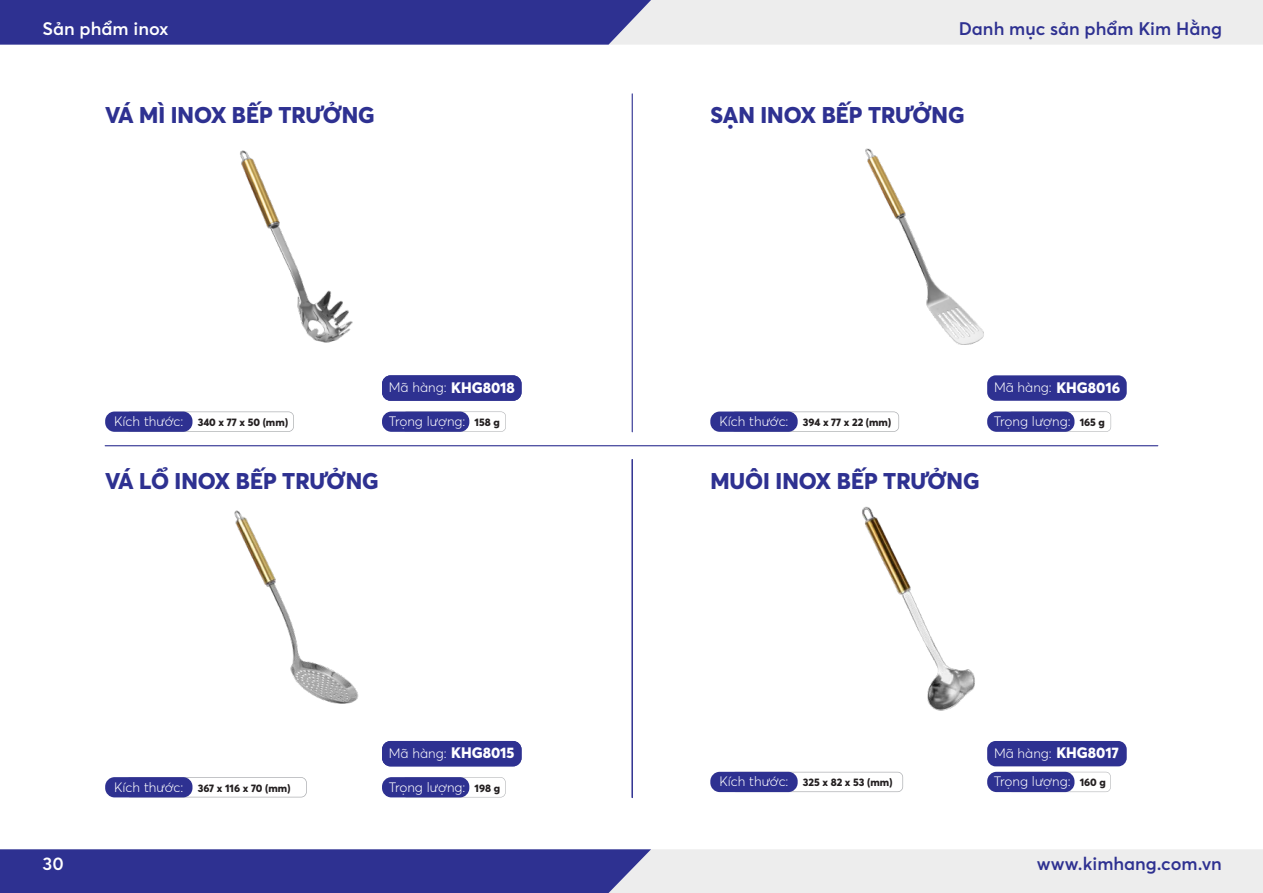
<style>
.page{position:relative;width:1263px;height:893px;background:#fff}
.page>*{position:absolute;margin:0;border:0;box-sizing:border-box;transform-origin:0 0}
.t1{font:800 22.5px "Averta";color:#2e3191}
.t2{font:600 18px "Averta";color:#2e3191}
.t3{font:600 18px "Averta";color:#fff}
.t4{font:800 15px "Averta";color:#fff}
.t5{font:300 13.5px "Averta";color:#fff}
.t6{font:800 10.8px "Averta";color:#231f20}
.s1{font-weight:800;font-size:15px}
.s2{font-weight:300;font-size:13.5px;color:#fff}
.s3{font-weight:800;font-size:10.8px;color:#231f20}
</style>
<div class="page">
<img style="left:234px;top:510px;width:125px;height:194px">
<img style="left:862px;top:506px;width:113px;height:205px">
<img style="left:240px;top:150px;width:113px;height:193px">
<img style="left:865px;top:148px;width:119px;height:197px">
<hr style="left:632px;top:94px;width:1px;height:338px;background:#2e3191">
<hr style="left:632px;top:460px;width:1px;height:338px;background:#2e3191">
<hr style="left:105px;top:445px;width:1053px;height:1px;background:#2e3191">
<div style="left:382px;top:375px;width:139px;height:26px;background:#2e3191;border-radius:9px"></div>
<svg style="left:0;top:0;width:1263px;height:45px;background:#8e90bf"></svg>
<svg style="left:0;top:849px;width:1263px;height:44px;background:#8e8fbf"></svg>
<div style="left:987px;top:375px;width:140px;height:26px;background:#2e3191;border-radius:9px"></div>
<hr style="left:632px;top:459px;width:1px;height:338px;background:#2e3191">
<div style="left:382px;top:741px;width:139px;height:25px;background:#2e3191;border-radius:9px"></div>
<div style="left:987px;top:741px;width:140px;height:25px;background:#2e3191;border-radius:9px"></div>
<svg style="left:463px;top:411px;width:43px;height:21px"></svg>
<div style="left:382px;top:411px;width:87px;height:21px;background:#2e3191;border-radius:9px"></div>
<svg style="left:186px;top:411px;width:108px;height:21px"></svg>
<div style="left:105px;top:411px;width:87px;height:21px;background:#2e3191;border-radius:9px"></div>
<svg style="left:1068px;top:411px;width:43px;height:21px"></svg>
<div style="left:987px;top:411px;width:87px;height:21px;background:#2e3191;border-radius:9px"></div>
<svg style="left:792px;top:411px;width:107px;height:21px"></svg>
<div style="left:710px;top:411px;width:88px;height:21px;background:#2e3191;border-radius:9px"></div>
<svg style="left:463px;top:777px;width:43px;height:20px"></svg>
<div style="left:382px;top:777px;width:87px;height:20px;background:#2e3191;border-radius:9px"></div>
<svg style="left:186px;top:777px;width:121px;height:20px"></svg>
<div style="left:105px;top:777px;width:87px;height:20px;background:#2e3191;border-radius:9px"></div>
<svg style="left:1068px;top:772px;width:43px;height:20px"></svg>
<div style="left:987px;top:772px;width:87px;height:20px;background:#2e3191;border-radius:9px"></div>
<svg style="left:792px;top:772px;width:111px;height:20px"></svg>
<div style="left:710px;top:772px;width:88px;height:20px;background:#2e3191;border-radius:9px"></div>
<h2 class="t3" style="left:43px;top:17px;width:128px">Sản phẩm inox</h2>
<h1 class="t1" style="left:105px;top:101px;width:271px">VÁ MÌ INOX BẾP TRƯỞNG</h1>
<p class="t4" style="left:451px;top:378px;width:65px">KHG8018</p>
<p class="t5" style="left:389px;top:379px;width:59px">Mã hàng:</p>
<p class="t4" style="left:483px;top:378px;width:34px">0376</p>
<h2 class="t2" style="left:959px;top:17px;width:265px">Danh mục sản phẩm Kim Hằng</h2>
<h1 class="t1" style="left:710px;top:101px;width:256px">SẠN INOX BẾP TRƯỞNG</h1>
<p class="t5" style="left:994px;top:379px;width:128px">Mã hàng: <span class="s1">KHG8016</span></p>
<p class="t6" style="left:114px;top:415px;width:175px"><span class="s2">Kích thước:</span> 340 x 77 x 50 (mm)</p>
<p class="t5" style="left:389px;top:413px;width:113px">Trọng lượng: <span class="s3">158 g</span></p>
<p class="t6" style="left:719px;top:415px;width:173px"><span class="s2">Kích thước:</span> 394 x 77 x 22 (mm)</p>
<p class="t5" style="left:994px;top:413px;width:113px">Trọng lượng: <span class="s3">165 g</span></p>
<h1 class="t1" style="left:105px;top:466px;width:275px">VÁ LỔ INOX BẾP TRƯỞNG</h1>
<p class="t4" style="left:451px;top:743px;width:65px">KHG0376</p>
<p class="t5" style="left:389px;top:745px;width:59px">Mã hàng:</p>
<p class="t4" style="left:483px;top:743px;width:33px">8015</p>
<h1 class="t1" style="left:710px;top:466px;width:271px">MUÔI INOX BẾP TRƯỞNG</h1>
<p class="t5" style="left:994px;top:745px;width:126px">Mã hàng: <span class="s1">KHG8017</span></p>
<p class="t6" style="left:114px;top:781px;width:178px"><span class="s2">Kích thước:</span> 367 x 116 x 70 (mm)</p>
<p class="t5" style="left:389px;top:779px;width:113px">Trọng lượng: <span class="s3">198 g</span></p>
<p class="t6" style="left:719px;top:776px;width:175px"><span class="s2">Kích thước:</span> 325 x 82 x 53 (mm)</p>
<p class="t5" style="left:994px;top:773px;width:113px">Trọng lượng: <span class="s3">160 g</span></p>
<h2 class="t3" style="left:43px;top:852px;width:23px">30</h2>
<h2 class="t2" style="left:1037px;top:852px;width:186px">www.kimhang.com.vn</h2>
</div>
